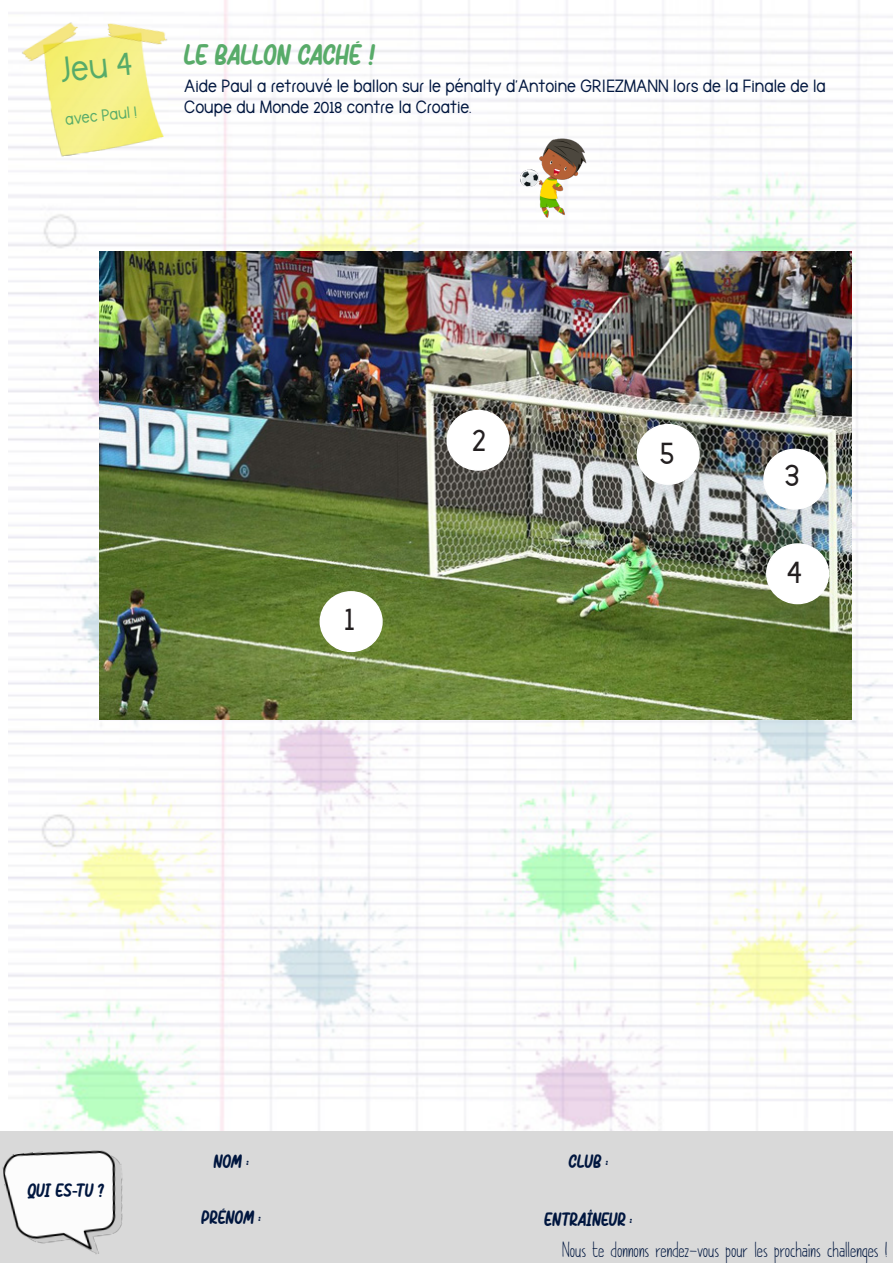
<style>
.page{position:relative;width:893px;height:1263px;background:#fff}
.page>*{position:absolute;margin:0;border:0;box-sizing:border-box;transform-origin:0 0}
.t1{font:36px "thebrooklynbold";color:#58ab69}
.t2{font:34.5px "thebrooklynbold";color:#231f20}
.t3{font:30px "Childo";color:#58ab69}
.t4{font:19.5px "DK Pimpernel";color:#00163f}
.t5{font:19.5px "Childo";letter-spacing:-.025em;color:#00163f}
.t6{font:18px/21.6px "thebrooklynbold";color:#00163f}
.t7{font:16.5px "thebrooklynbold";color:#58ab69}
</style>
<div class="page">
<img style="left:9px;top:0;width:884px;height:1131px">
<img style="left:15px;top:11px;width:169px;height:167px">
<div style="left:0;top:1131px;width:893px;height:132px;background:#d9d9d9"></div>
<img style="left:2px;top:1150px;width:121px;height:104px">
<img style="left:516px;top:118px;width:79px;height:119px">
<img style="left:100px;top:251px;width:751px;height:469px">
<div style="left:320px;top:592px;width:62px;height:59px;background:#fff;border-radius:50%"></div>
<div style="left:320px;top:591px;width:63px;height:61px;border:2px solid #fff;border-radius:50%"></div>
<div style="left:447px;top:410px;width:62px;height:60px;background:#fff;border-radius:50%"></div>
<div style="left:446px;top:410px;width:64px;height:61px;border:2px solid #fff;border-radius:50%"></div>
<div style="left:637px;top:425px;width:62px;height:59px;background:#fff;border-radius:50%"></div>
<div style="left:637px;top:424px;width:63px;height:61px;border:2px solid #fff;border-radius:50%"></div>
<div style="left:767px;top:544px;width:61px;height:59px;background:#fff;border-radius:50%"></div>
<div style="left:766px;top:543px;width:63px;height:61px;border:2px solid #fff;border-radius:50%"></div>
<div style="left:764px;top:449px;width:62px;height:60px;background:#fff;border-radius:50%"></div>
<div style="left:763px;top:449px;width:63px;height:61px;border:2px solid #fff;border-radius:50%"></div>
<p class="t1" style="left:58px;top:48px;width:73px;rotate:-6deg">Jeu 4</p>
<p class="t7" style="left:64px;top:109px;width:74px;rotate:-6deg">avec Paul !</p>
<p class="t3" style="left:184px;top:39px;width:193px">LE BALLON CACHÉ !</p>
<p class="t6" style="left:184px;top:75px;width:643px">Aide Paul a retrouvé le ballon sur le pénalty d’Antoine GRIEZMANN lors de la Finale de la<br>Coupe du Monde 2018 contre la Croatie.</p>
<p class="t2" style="left:345px;top:598px;width:11px">1</p>
<p class="t2" style="left:472px;top:418px;width:15px">2</p>
<p class="t2" style="left:660px;top:431px;width:16px">5</p>
<p class="t2" style="left:784px;top:454px;width:16px">3</p>
<p class="t2" style="left:787px;top:550px;width:16px">4</p>
<p class="t5" style="left:28px;top:1180px;width:77px">QUI ES-TU ?</p>
<p class="t5" style="left:214px;top:1151px;width:37px">NOM :</p>
<p class="t5" style="left:202px;top:1207px;width:61px">PRÉNOM :</p>
<p class="t5" style="left:569px;top:1151px;width:41px">CLUB :</p>
<p class="t5" style="left:545px;top:1210px;width:89px">ENTRAÎNEUR :</p>
<p class="t4" style="left:562px;top:1238px;width:327px">Nous te donnons rendez-vous pour les prochains challenges !</p>
</div>
